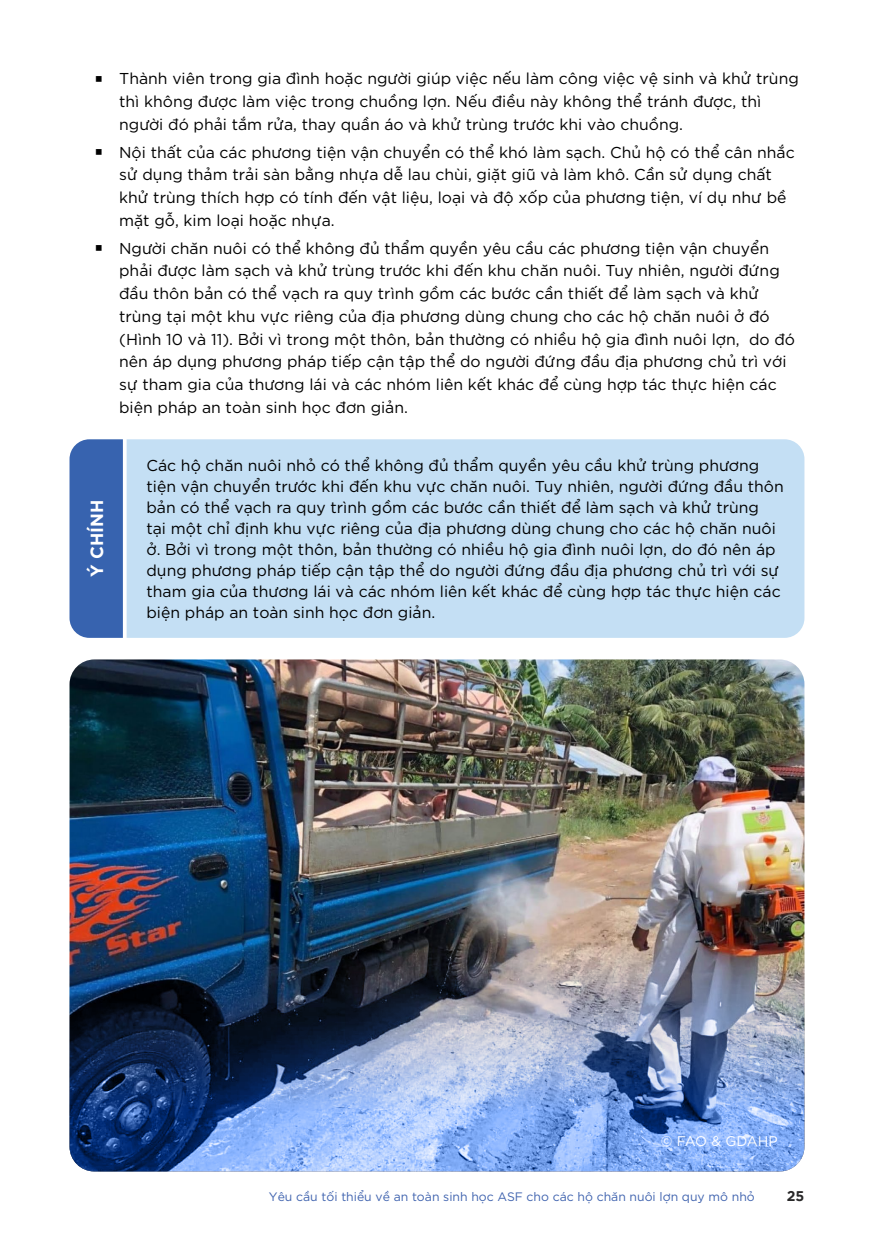
<style>
.page{position:relative;width:874px;height:1241px;background:#fff}
.page>*{position:absolute;margin:0;border:0;box-sizing:border-box;transform-origin:0 0}
.t1{font:700 17.5px "SVN Gotham";color:#fff}
.t2{font:15.75px/22.8px "SVN Gotham";color:#000}
.t3{font:14px "SVN Gotham";letter-spacing:-.02em;color:#fff}
.t4{font:700 14px "SVN Gotham";color:#292829}
.t5{font:12.25px "SVN Gotham";color:#4164af}
</style>
<div class="page">
<img style="left:69px;top:659px;width:735px;height:222px">
<div style="left:126px;top:439px;width:678px;height:198px;background:#c4dff4"></div>
<div style="left:69px;top:439px;width:54px;height:198px;background:#3763af"></div>
<img style="left:69px;top:881px;width:735px;height:290px">
<p class="t2" style="left:119px;top:66px;width:680px;text-indent:-25px">▪ Thành viên trong gia đình hoặc người giúp việc nếu làm công việc vệ sinh và khử trùng thì không được làm việc trong chuồng lợn. Nếu điều này không thể tránh được, thì người đó phải tắm rửa, thay quần áo và khử trùng trước khi vào chuồng.</p>
<p class="t2" style="left:119px;top:139px;width:676px;text-indent:-25px">▪ Nội thất của các phương tiện vận chuyển có thể khó làm sạch. Chủ hộ có thể cân nhắc sử dụng thảm trải sàn bằng nhựa dễ lau chùi, giặt giũ và làm khô. Cần sử dụng chất khử trùng thích hợp có tính đến vật liệu, loại và độ xốp của phương tiện, ví dụ như bề mặt gỗ, kim loại hoặc nhựa.</p>
<p class="t2" style="left:119px;top:235px;width:677px;text-indent:-25px">▪ Người chăn nuôi có thể không đủ thẩm quyền yêu cầu các phương tiện vận chuyển phải được làm sạch và khử trùng trước khi đến khu chăn nuôi. Tuy nhiên, người đứng đầu thôn bản có thể vạch ra quy trình gồm các bước cần thiết để làm sạch và khử trùng tại một khu vực riêng của địa phương dùng chung cho các hộ chăn nuôi ở đó (Hình 10 và 11). Bởi vì trong một thôn, bản thường có nhiều hộ gia đình nuôi lợn, do đó nên áp dụng phương pháp tiếp cận tập thể do người đứng đầu địa phương chủ trì với sự tham gia của thương lái và các nhóm liên kết khác để cùng hợp tác thực hiện các biện pháp an toàn sinh học đơn giản.</p>
<p class="t1" style="left:84px;top:577px;width:78px;rotate:-90deg">Ý CHÍNH</p>
<p class="t2" style="left:146px;top:454px;width:638px;line-height:21px">Các hộ chăn nuôi nhỏ có thể không đủ thẩm quyền yêu cầu khử trùng phương tiện vận chuyển trước khi đến khu vực chăn nuôi. Tuy nhiên, người đứng đầu thôn bản có thể vạch ra quy trình gồm các bước cần thiết để làm sạch và khử trùng<br>tại một chỉ định khu vực riêng của địa phương dùng chung cho các hộ chăn nuôi ở. Bởi vì trong một thôn, bản thường có nhiều hộ gia đình nuôi lợn, do đó nên áp dụng phương pháp tiếp cận tập thể do người đứng đầu địa phương chủ trì với sự tham gia của thương lái và các nhóm liên kết khác để cùng hợp tác thực hiện các biện pháp an toàn sinh học đơn giản.</p>
<p class="t3" style="left:660px;top:1129px;width:118px">© FAO &amp; GDAHP</p>
<p class="t5" style="left:269px;top:1187px;width:487px">Yêu cầu tối thiểu về an toàn sinh học ASF cho các hộ chăn nuôi lợn quy mô nhỏ</p>
<p class="t4" style="left:786px;top:1185px;width:19px">25</p>
</div>
